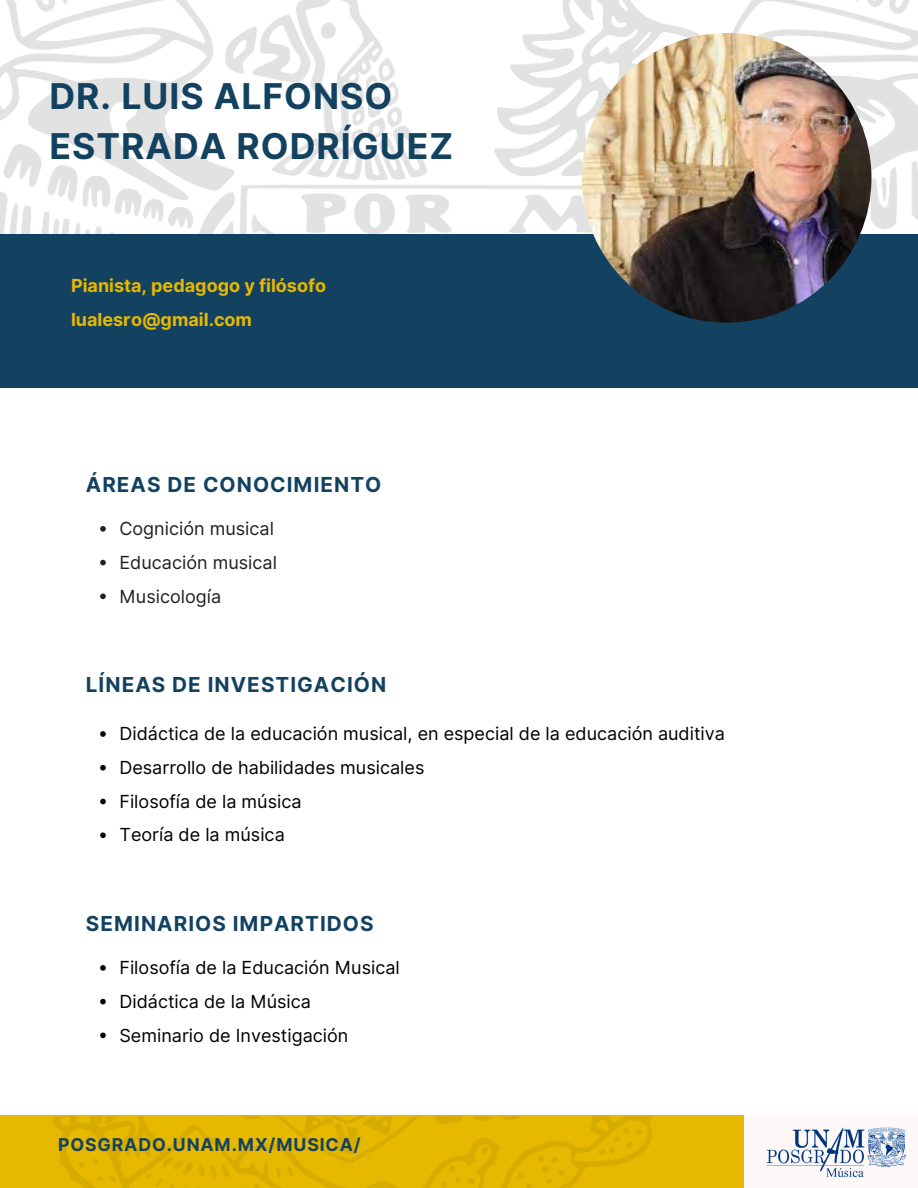
<style>
.page{position:relative;width:918px;height:1188px;background:#fff}
.page>*{position:absolute;margin:0;border:0;box-sizing:border-box;transform-origin:0 0}
.t1{font:700 35.55px/49.5px "Inter";letter-spacing:.03em;color:#134261}
.t2{font:700 20.7px "Inter";letter-spacing:.05em;color:#134261}
.t3{font:18px/33.8px "Inter";color:#000}
.t4{font:700 18px/33.8px "Inter";color:#e6b800}
.t5{font:18px/33.8px "Inter";color:#202021}
.t6{font:700 17.7px "Inter";letter-spacing:.05em;color:#134261}
</style>
<div class="page">
<div style="left:0;top:1115px;width:751px;height:73px;background:linear-gradient(to right,#e2b400,#e4b703)"></div>
<div style="left:0;top:234px;width:918px;height:153px;background:#134261"></div>
<img style="left:0;top:0;width:918px;height:234px">
<img style="left:582px;top:33px;width:289px;height:290px;border-radius:50%">
<img style="left:745px;top:1115px;width:161px;height:73px">
<svg style="left:100px;top:526px;width:6px;height:6px"></svg>
<svg style="left:100px;top:560px;width:6px;height:5px"></svg>
<svg style="left:100px;top:594px;width:6px;height:5px"></svg>
<svg style="left:100px;top:731px;width:6px;height:6px"></svg>
<svg style="left:100px;top:765px;width:6px;height:6px"></svg>
<svg style="left:100px;top:799px;width:6px;height:5px"></svg>
<svg style="left:100px;top:832px;width:6px;height:6px"></svg>
<svg style="left:100px;top:965px;width:6px;height:6px"></svg>
<svg style="left:100px;top:999px;width:6px;height:5px"></svg>
<svg style="left:100px;top:1033px;width:6px;height:5px"></svg>
<h1 class="t1" style="left:49px;top:72px;width:405px">DR. LUIS ALFONSO<br>ESTRADA RODRÍGUEZ</h1>
<p class="t4" style="left:71px;top:269px;width:257px">Pianista, pedagogo y filósofo lualesro@gmail.com</p>
<p class="t2" style="left:86px;top:473px;width:297px">ÁREAS DE CONOCIMIENTO</p>
<p class="t5" style="left:119px;top:512px;width:159px">Cognición musical<br>Educación musical<br>Musicología</p>
<p class="t2" style="left:86px;top:672px;width:302px">LÍNEAS DE INVESTIGACIÓN</p>
<p class="t3" style="left:119px;top:717px;width:607px">Didáctica de la educación musical, en especial de la educación auditiva Desarrollo de habilidades musicales<br>Filosofía de la música<br>Teoría de la música</p>
<p class="t2" style="left:86px;top:911px;width:289px">SEMINARIOS IMPARTIDOS</p>
<p class="t3" style="left:119px;top:951px;width:282px">Filosofía de la Educación Musical<br>Didáctica de la Música<br>Seminario de Investigación</p>
<p class="t6" style="left:58px;top:1134px;width:304px">POSGRADO.UNAM.MX/MUSICA/</p>
</div>
